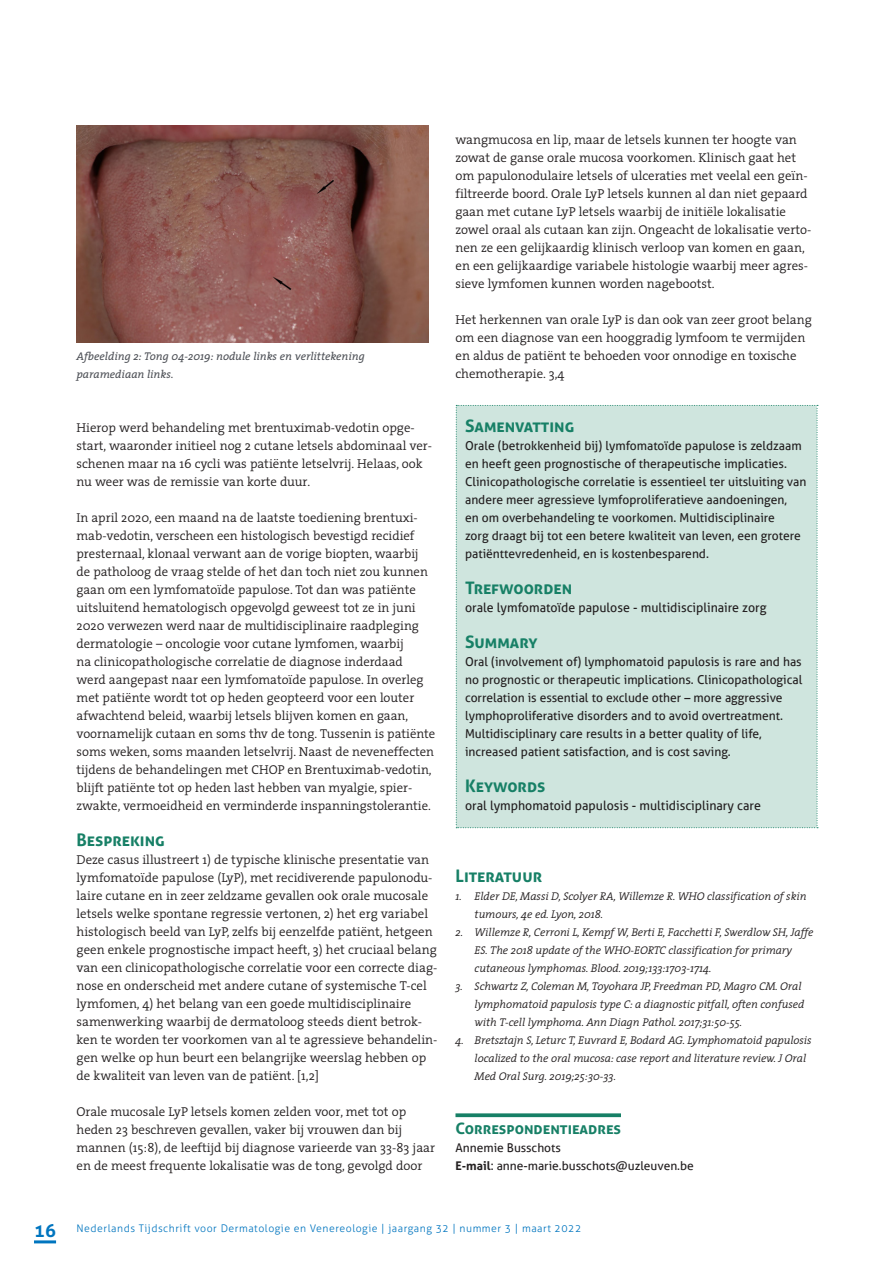
<style>
.page{position:relative;width:893px;height:1263px;background:#fff}
.page>*{position:absolute;margin:0;border:0;box-sizing:border-box;transform-origin:0 0}
.TUSSENKOP_1-Aller{font:700 17.25px "Aller";color:#178066}
.TUSSENKOP_1-Aller_TH{font:700 17.25px "Aller";color:#178066}
.Correspondentie_-_ko{font:700 15.75px "Aller";color:#178066}
.PLATTE_TEKS{font:300 12.9px/18px "The Serif";color:#231f20}
.t1{font:12.75px "Aller";color:#231f20}
.t2{font:12.3px/18px "Aller";color:#231f20}
.Correspondentie_-_pl{font:12px "Aller";color:#231f20}
.t3{font:italic 300 11.25px/18px "The Serif";letter-spacing:-.005em;color:#231f20}
.Bijschrift_kopie{font:italic 11.25px/18px "The Serif";color:#4d5056}
.t4{font:300 10.5px "Aller";letter-spacing:.05em;color:#0075bf}
.s1{font-weight:700}
.s2{font-weight:700;font-size:18px}
</style>
<div class="page">
<hr style="left:34px;top:1240px;width:22px;height:3px;background:#0075bf">
<svg style="left:455px;top:1113px;width:166px;height:4px"></svg>
<img style="left:77px;top:126px;width:352px;height:216px">
<div style="left:456px;top:405px;width:362px;height:423px;background:#cfe5de"></div>
<p class="Bijschrift_kopie" style="left:77px;top:347px;width:290px">Afbeelding 2: Tong 04-2019: nodule links en verlittekening paramediaan links.</p>
<p class="PLATTE_TEKS" style="left:77px;top:418px;width:357px">Hierop werd behandeling met brentuximab-vedotin opge&shy;start, waaronder initieel nog 2 cutane letsels abdominaal ver&shy;schenen maar na 16 cycli was patiënte letselvrij. Helaas, ook nu weer was de remissie van korte duur.</p>
<p class="PLATTE_TEKS" style="left:77px;top:508px;width:360px">In april 2020, een maand na de laatste toediening brentuxi&shy;mab-vedotin, verscheen een histologisch bevestigd recidief presternaal, klonaal verwant aan de vorige biopten, waarbij de patholoog de vraag stelde of het dan toch niet zou kunnen gaan om een lymfomatoïde papulose. Tot dan was patiënte uitsluitend hematologisch opgevolgd geweest tot ze in juni 2020 verwezen werd naar de multidisciplinaire raadpleging dermatologie – oncologie voor cutane lymfomen, waarbij<br>na clinicopathologische correlatie de diagnose inderdaad<br>werd aangepast naar een lymfomatoïde papulose. In overleg met patiënte wordt tot op heden geopteerd voor een louter afwachtend beleid, waarbij letsels blijven komen en gaan, voornamelijk cutaan en soms thv de tong. Tussenin is patiënte soms weken, soms maanden letselvrij. Naast de neveneffecten tijdens de behandelingen met CHOP en Brentuximab-vedotin, blijft patiënte tot op heden last hebben van myalgie, spier&shy;zwakte, vermoeidheid en verminderde inspanningstolerantie.</p>
<p class="TUSSENKOP_1-Aller_TH" style="left:77px;top:829px;width:90px">Bespreking</p>
<p class="PLATTE_TEKS" style="left:77px;top:850px;width:362px">Deze casus illustreert 1) de typische klinische presentatie van lymfomatoïde papulose (LyP), met recidiverende papulonodu&shy;laire cutane en in zeer zeldzame gevallen ook orale mucosale letsels welke spontane regressie vertonen, 2) het erg variabel histologisch beeld van LyP, zelfs bij eenzelfde patiënt, hetgeen geen enkele prognostische impact heeft, 3) het cruciaal belang van een clinicopathologische correlatie voor een correcte diag&shy;nose en onderscheid met andere cutane of systemische T-cel lymfomen, 4) het belang van een goede multidisciplinaire samenwerking waarbij de dermatoloog steeds dient betrok&shy;ken te worden ter voorkomen van al te agressieve behandelin&shy;gen welke op hun beurt een belangrijke weerslag hebben op de kwaliteit van leven van de patiënt. [1,2]</p>
<p class="PLATTE_TEKS" style="left:77px;top:1102px;width:360px">Orale mucosale LyP letsels komen zelden voor, met tot op heden 23 beschreven gevallen, vaker bij vrouwen dan bij mannen (15:8), de leeftijd bij diagnose varieerde van 33-83 jaar en de meest frequente lokalisatie was de tong, gevolgd door</p>
<p class="PLATTE_TEKS" style="left:455px;top:130px;width:357px">wangmucosa en lip, maar de letsels kunnen ter hoogte van zowat de ganse orale mucosa voorkomen. Klinisch gaat het om papulonodulaire letsels of ulceraties met veelal een geïn&shy;filtreerde boord. Orale LyP letsels kunnen al dan niet gepaard gaan met cutane LyP letsels waarbij de initiële lokalisatie zowel oraal als cutaan kan zijn. Ongeacht de lokalisatie verto&shy;nen ze een gelijkaardig klinisch verloop van komen en gaan, en een gelijkaardige variabele histologie waarbij meer agres&shy;sieve lymfomen kunnen worden nagebootst.</p>
<p class="PLATTE_TEKS" style="left:455px;top:310px;width:358px">Het herkennen van orale LyP is dan ook van zeer groot belang om een diagnose van een hooggradig lymfoom te vermijden en aldus de patiënt te behoeden voor onnodige en toxische chemotherapie. 3,4</p>
<p class="TUSSENKOP_1-Aller" style="left:465px;top:415px;width:111px">Samenvatting</p>
<p class="t2" style="left:465px;top:437px;width:343px">Orale (betrokkenheid bij) lymfomatoïde papulose is zeldzaam en heeft geen prognostische of therapeutische implicaties.<br>Clinicopathologische correlatie is essentieel ter uitsluiting van andere meer agressieve lymfoproliferatieve aandoeningen,<br>en om overbehandeling te voorkomen. Multidisciplinaire<br>zorg draagt bij tot een betere kwaliteit van leven, een grotere patiënttevredenheid, en is kostenbesparend.</p>
<p class="TUSSENKOP_1-Aller" style="left:465px;top:577px;width:109px">Trefwoorden</p>
<p class="t1" style="left:465px;top:600px;width:303px">orale lymfomatoïde papulose - multidisciplinaire zorg</p>
<p class="TUSSENKOP_1-Aller" style="left:465px;top:631px;width:74px">Summary</p>
<p class="t2" style="left:465px;top:653px;width:339px">Oral (involvement of) lymphomatoid papulosis is rare and has no prognostic or therapeutic implications. Clinicopathological correlation is essential to exclude other – more aggressive lymphoproliferative disorders and to avoid overtreatment.<br>Multidisciplinary care results in a better quality of life, increased patient satisfaction, and is cost saving.</p>
<p class="TUSSENKOP_1-Aller" style="left:465px;top:775px;width:82px">Keywords</p>
<p class="t1" style="left:465px;top:798px;width:297px">oral lymphomatoid papulosis - multidisciplinary care</p>
<p class="TUSSENKOP_1-Aller_TH" style="left:455px;top:865px;width:88px">Literatuur</p>
<p class="t3" style="left:475px;top:887px;width:333px;text-indent:-19px">1. Elder DE, Massi D, Scolyer RA, Willemze R. WHO classification of skin tumours, 4e ed. Lyon, 2018.</p>
<p class="t3" style="left:475px;top:923px;width:340px;text-indent:-19px">2. Willemze R, Cerroni L, Kempf W, Berti E, Facchetti F, Swerdlow SH, Jaffe<br>ES. The 2018 update of the WHO-EORTC classification for primary cutaneous lymphomas. Blood. 2019;133:1703-1714.</p>
<p class="t3" style="left:475px;top:977px;width:331px;text-indent:-19px">3. Schwartz Z, Coleman M, Toyohara JP, Freedman PD, Magro CM. Oral lymphomatoid papulosis type C: a diagnostic pitfall, often confused with T-cell lymphoma. Ann Diagn Pathol. 2017;31:50-55.</p>
<p class="t3" style="left:475px;top:1031px;width:338px;text-indent:-19px">4. Bretsztajn S, Leturc T, Euvrard E, Bodard AG. Lymphomatoid papulosis localized to the oral mucosa: case report and literature review. J Oral<br>Med Oral Surg. 2019;25:30-33.</p>
<p class="Correspondentie_-_ko" style="left:455px;top:1119px;width:167px">Correspondentieadres</p>
<p class="Correspondentie_-_pl" style="left:455px;top:1140px;width:107px">Annemie Busschots</p>
<p class="Correspondentie_-_pl" style="left:455px;top:1158px;width:240px"><span class="s1">E-mail</span>: anne-marie.busschots@uzleuven.be</p>
<p class="t4" style="left:34px;top:1222px;width:549px"><span class="s2">16</span> Nederlands Tijdschrift voor Dermatologie en Venereologie | jaargang 32 | nummer 3 | maart 2022</p>
</div>
